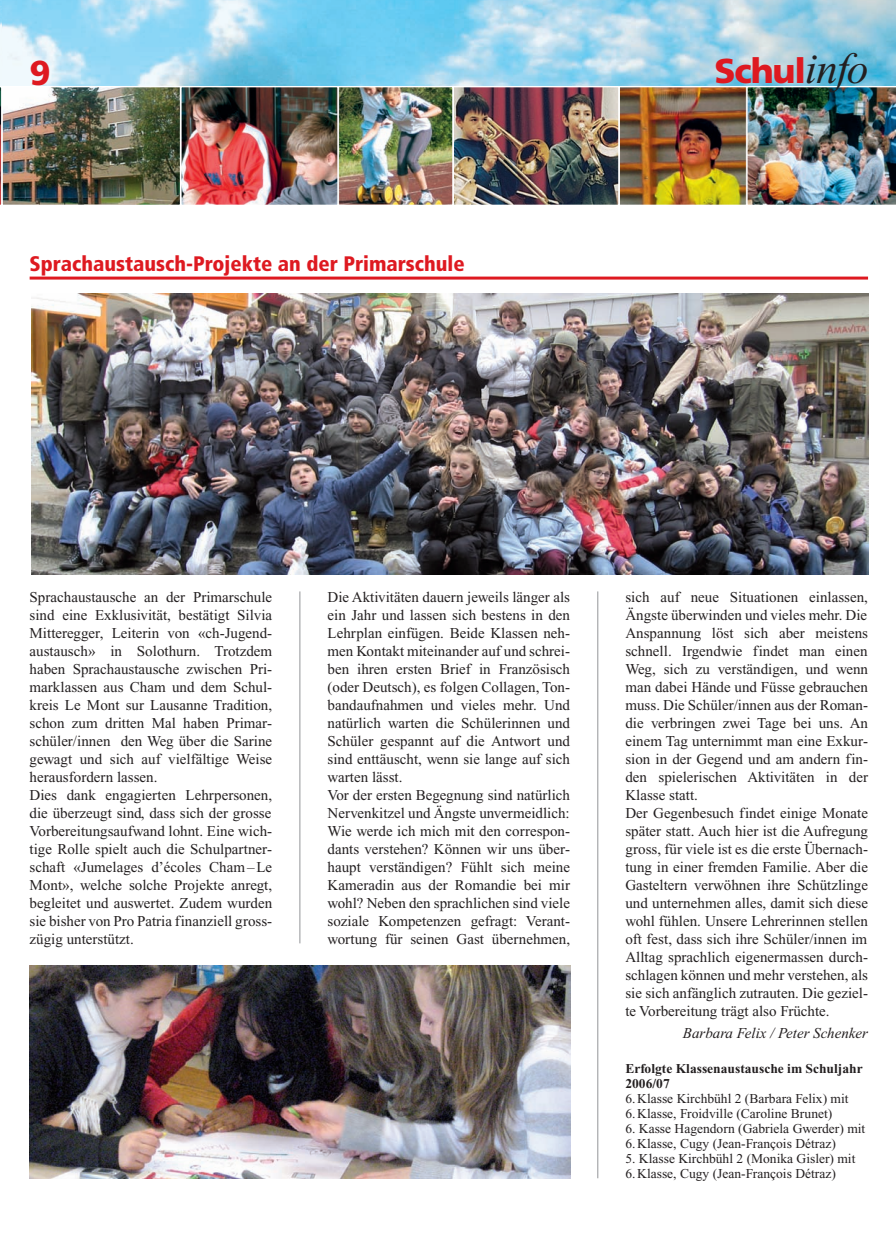
<style>
.page{position:relative;width:896px;height:1234px;background:#fff}
.page>*{position:absolute;margin:0;border:0;box-sizing:border-box;transform-origin:0 0}
.t1{font:900 34.5px "Frutiger";letter-spacing:-.03em;color:#de1920}
.t2{font:900 condensed 21px "Frutiger";color:#de1920}
.t3{font:15px/18px "Times New Roman";color:#231f20}
.t4{font:italic 15px "Times New Roman";color:#231f20}
.t5{font:13.5px/15px "Times New Roman";color:#231f20}
.t6{font:700 13.5px/15px "Times New Roman";color:#231f20}
.s1{font-family:"Times New Roman";font-weight:400;font-style:italic;font-size:43.5px;color:#231f20}
</style>
<div class="page">
<img style="left:0;top:0;width:895px;height:1179px">
<h1 class="t1" style="left:30px;top:60px;width:23px">9</h1>
<h1 class="t1" style="left:714px;top:57px;width:156px">Schul<span class="s1">info</span></h1>
<h2 class="t2" style="left:30px;top:255px;width:436px">Sprachaustausch-Projekte an der Primarschule</h2>
<p class="t3" style="left:30px;top:589px;width:244px">Sprachaustausche an der Primarschule sind eine Exklusivität, bestätigt Silvia Mitteregger, Leiterin von «ch-Jugend&shy;austausch» in Solothurn. Trotzdem haben Sprachaustausche zwischen Pri&shy;marklassen aus Cham und dem Schul&shy;kreis Le Mont sur Lausanne Tradition, schon zum dritten Mal haben Primar&shy;schüler/innen den Weg über die Sarine gewagt und sich auf vielfältige Weise herausfordern lassen.<br>Dies dank engagierten Lehrpersonen, die überzeugt sind, dass sich der grosse Vorbereitungsaufwand lohnt. Eine wich&shy;tige Rolle spielt auch die Schulpartner&shy;schaft «Jumelages d’écoles Cham–Le Mont», welche solche Projekte anregt, begleitet und auswertet. Zudem wurden sie bisher von Pro Patria finanziell gross&shy;zügig unterstützt.</p>
<p class="t3" style="left:327px;top:589px;width:244px">Die Aktivitäten dauern jeweils länger als ein Jahr und lassen sich bestens in den Lehrplan einfügen. Beide Klassen neh&shy;men Kontakt miteinander auf und schrei&shy;ben ihren ersten Brief in Französisch (oder Deutsch), es folgen Collagen, Ton&shy;bandaufnahmen und vieles mehr. Und natürlich warten die Schülerinnen und Schüler gespannt auf die Antwort und sind enttäuscht, wenn sie lange auf sich warten lässt.<br>Vor der ersten Begegnung sind natürlich Nervenkitzel und Ängste unvermeidlich:<br>Wie werde ich mich mit den correspon&shy;dants verstehen? Können wir uns über&shy;haupt verständigen? Fühlt sich meine Kameradin aus der Romandie bei mir wohl? Neben den sprachlichen sind viele soziale Kompetenzen gefragt: Verant&shy;wortung für seinen Gast übernehmen,</p>
<p class="t3" style="left:625px;top:589px;width:244px">sich auf neue Situationen einlassen, Ängste überwinden und vieles mehr. Die Anspannung löst sich aber meistens schnell. Irgendwie findet man einen Weg, sich zu verständigen, und wenn man dabei Hände und Füsse gebrauchen muss. Die Schüler/innen aus der Roman&shy;die verbringen zwei Tage bei uns. An einem Tag unternimmt man eine Exkur&shy;sion in der Gegend und am andern fin&shy;den spielerischen Aktivitäten in der Klasse statt.<br>Der Gegenbesuch findet einige Monate später statt. Auch hier ist die Aufregung gross, für viele ist es die erste Übernach&shy;tung in einer fremden Familie. Aber die Gasteltern verwöhnen ihre Schützlinge und unternehmen alles, damit sich diese wohl fühlen. Unsere Lehrerinnen stellen oft fest, dass sich ihre Schüler/innen im Alltag sprachlich eigenermassen durch&shy;schlagen können und mehr verstehen, als sie sich anfänglich zutrauten. Die geziel&shy;te Vorbereitung trägt also Früchte.</p>
<p class="t4" style="left:682px;top:1028px;width:187px">Barbara Felix / Peter Schenker</p>
<p class="t6" style="left:625px;top:1063px;width:239px">Erfolgte Klassenaustausche im Schuljahr<br>2006/07</p>
<p class="t5" style="left:625px;top:1093px;width:224px">6.Klasse Kirchbühl 2 (Barbara Felix) mit<br>6.Klasse, Froidville (Caroline Brunet)</p>
<p class="t5" style="left:625px;top:1123px;width:241px">6. Kasse Hagendorn (Gabriela Gwerder) mit<br>6.Klasse, Cugy (Jean-François Détraz)</p>
<p class="t5" style="left:625px;top:1153px;width:231px">5. Klasse Kirchbühl 2 (Monika Gisler) mit<br>6.Klasse, Cugy (Jean-François Détraz)</p>
</div>
